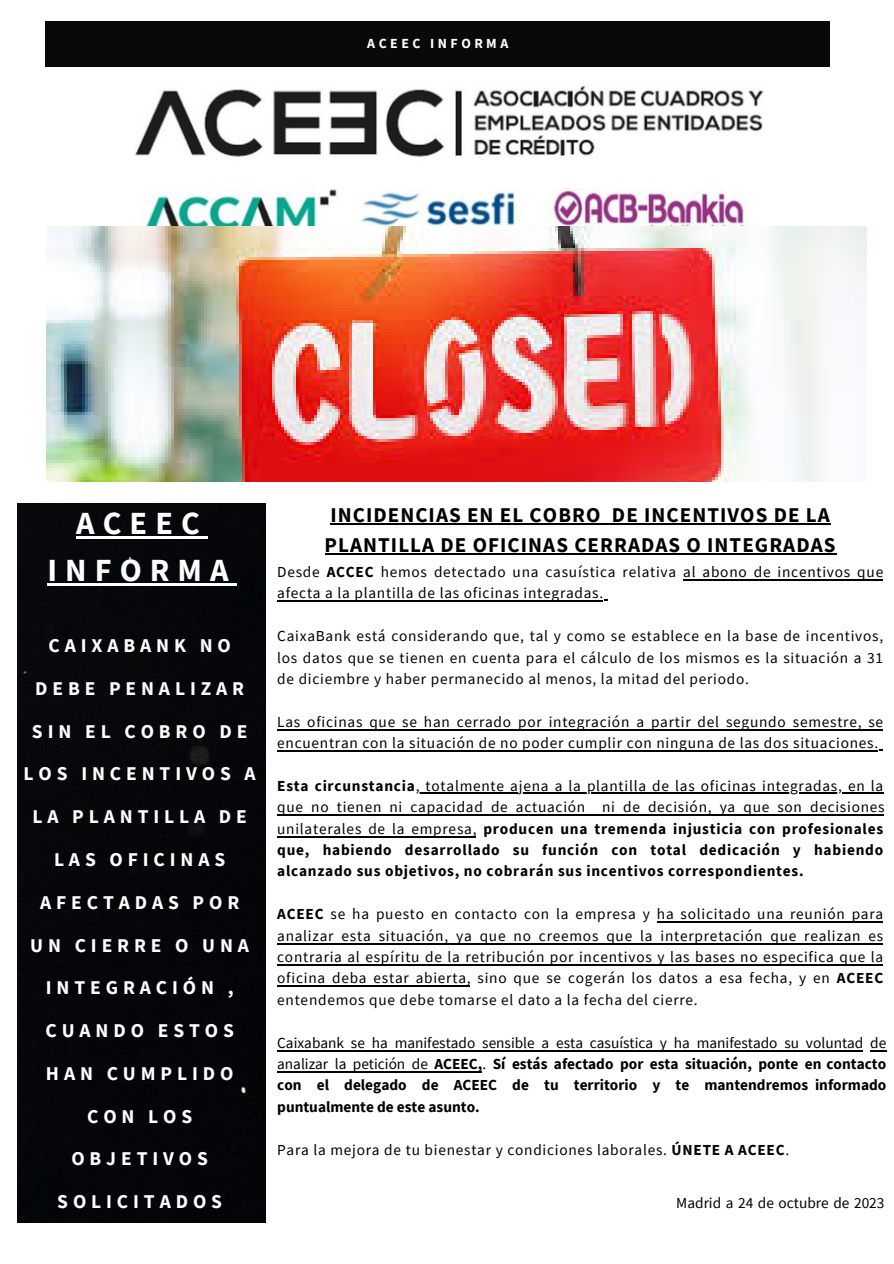
<style>
.page{position:relative;width:894px;height:1264px;background:#fff}
.page>*{position:absolute;margin:0;border:0;box-sizing:border-box;transform-origin:0 0}
.t1{font:700 32.25px "Source Sans Pro";letter-spacing:.25em;color:#fff}
.t2{font:700 21px/30.3px "Source Sans Pro";letter-spacing:.05em;color:#000}
.t3{font:700 19.5px/42.8px "Source Sans Pro";letter-spacing:.25em;color:#fff;text-align:center}
.t4{font:15.3px/21.3px "Source Sans Pro";letter-spacing:.05em;color:#000}
.t5{font:700 15.3px/21.3px "Source Sans Pro";letter-spacing:.025em;color:#000;text-align:justify}
.t6{font:15.3px "Source Sans Pro";color:#000}
.t7{font:700 13.95px "Source Sans Pro";letter-spacing:.25em;color:#fff}
.s1{font-weight:700}
.s2{font-weight:400}
</style>
<div class="page">
<div style="left:45px;top:21px;width:785px;height:46px;background:#080908"></div>
<img style="left:46px;top:85px;width:820px;height:152px">
<div style="left:18px;top:503px;width:247px;height:719px;background:#05060a"></div>
<hr style="left:330px;top:523px;width:271px;height:1px;background:#000">
<hr style="left:611px;top:523px;width:219px;height:1px;background:#000">
<hr style="left:324px;top:553px;width:512px;height:1px;background:#000">
<hr style="left:415px;top:792px;width:468px;height:1px;background:#000">
<img style="left:47px;top:227px;width:819px;height:254px">
<hr style="left:76px;top:536px;width:132px;height:2px;background:#fff">
<hr style="left:47px;top:583px;width:190px;height:2px;background:#fff">
<hr style="left:683px;top:579px;width:199px;height:1px;background:#000">
<hr style="left:277px;top:601px;width:326px;height:1px;background:#000">
<hr style="left:277px;top:729px;width:605px;height:1px;background:#000">
<hr style="left:277px;top:750px;width:600px;height:1px;background:#000">
<hr style="left:277px;top:814px;width:308px;height:1px;background:#000">
<svg style="left:586px;top:814px;width:15px;height:1px"></svg>
<hr style="left:602px;top:814px;width:282px;height:1px;background:#000">
<hr style="left:277px;top:836px;width:199px;height:1px;background:#000">
<hr style="left:657px;top:921px;width:225px;height:1px;background:#000">
<hr style="left:277px;top:943px;width:605px;height:1px;background:#000">
<hr style="left:277px;top:964px;width:605px;height:1px;background:#000">
<hr style="left:277px;top:985px;width:193px;height:1px;background:#000">
<hr style="left:277px;top:1049px;width:585px;height:2px;background:#000">
<svg style="left:870px;top:1050px;width:16px;height:1px"></svg>
<hr style="left:277px;top:1071px;width:157px;height:1px;background:#000">
<hr style="left:434px;top:1071px;width:48px;height:1px;background:#000">
<p class="t7" style="left:367px;top:34px;width:142px">ACEEC INFORMA</p>
<p class="t1" style="left:76px;top:502px;width:125px">ACEEC</p>
<p class="t1" style="left:47px;top:549px;width:183px">INFORMA</p>
<p class="t3" style="left:24px;top:623px;width:233px">CAIXABANK NO<br>DEBE PENALIZAR<br>SIN EL COBRO DE<br>LOS INCENTIVOS A<br>LA PLANTILLA DE<br>LAS OFICINAS<br>AFECTADAS POR<br>UN CIERRE O UNA<br>INTEGRACIÓN ,<br>CUANDO ESTOS<br>HAN CUMPLIDO<br>CON LOS<br>OBJETIVOS<br>SOLICITADOS</p>
<p class="t2" style="left:324px;top:499px;width:512px">INCIDENCIAS EN EL COBRO DE INCENTIVOS DE LA<br>PLANTILLA DE OFICINAS CERRADAS O INTEGRADAS</p>
<p class="t4" style="left:277px;top:561px;width:607px">Desde <span class="s1">ACCEC</span> hemos detectado una casuística relativa al abono de incentivos que afecta a la plantilla de las oficinas integradas.</p>
<p class="t4" style="left:277px;top:625px;width:607px;text-align:justify">CaixaBank está considerando que, tal y como se establece en la base de incentivos, los datos que se tienen en cuenta para el cálculo de los mismos es la situación a 31 de diciembre y haber permanecido al menos, la mitad del periodo.</p>
<p class="t4" style="left:277px;top:710px;width:607px">Las oficinas que se han cerrado por integración a partir del segundo semestre, se encuentran con la situación de no poder cumplir con ninguna de las dos situaciones.</p>
<p class="t5" style="left:277px;top:774px;width:608px">Esta circunstancia<span class="s2">, totalmente ajena a la plantilla de las oficinas integradas, en la que no tienen ni capacidad de actuación ni de decisión, ya que son decisiones unilaterales de la empresa,</span> producen una tremenda injusticia con profesionales que, habiendo desarrollado su función con total dedicación y habiendo alcanzado sus objetivos, no cobrarán sus incentivos correspondientes.</p>
<p class="t4" style="left:277px;top:903px;width:607px;text-align:justify"><span class="s1">ACEEC</span> se ha puesto en contacto con la empresa y ha solicitado una reunión para analizar esta situación, ya que no creemos que la interpretación que realizan es contraria al espíritu de la retribución por incentivos y las bases no especifica que la oficina deba estar abierta, sino que se cogerán los datos a esa fecha, y en <span class="s1">ACEEC </span>entendemos que debe tomarse el dato a la fecha del cierre.</p>
<p class="t5" style="left:277px;top:1031px;width:610px"><span class="s2">Caixabank se ha manifestado sensible a esta casuística y ha manifestado su voluntad de analizar la petición de</span> ACEEC,<span class="s2">.</span> Sí estás afectado por esta situación, ponte en contacto con el delegado de ACEEC de tu territorio y te mantendremos informado puntualmente de este asunto.</p>
<p class="t4" style="left:277px;top:1138px;width:513px">Para la mejora de tu bienestar y condiciones laborales. <span class="s1">ÚNETE A ACEEC</span>.</p>
<p class="t6" style="left:676px;top:1192px;width:210px">Madrid a 24 de octubre de 2023</p>
</div>
